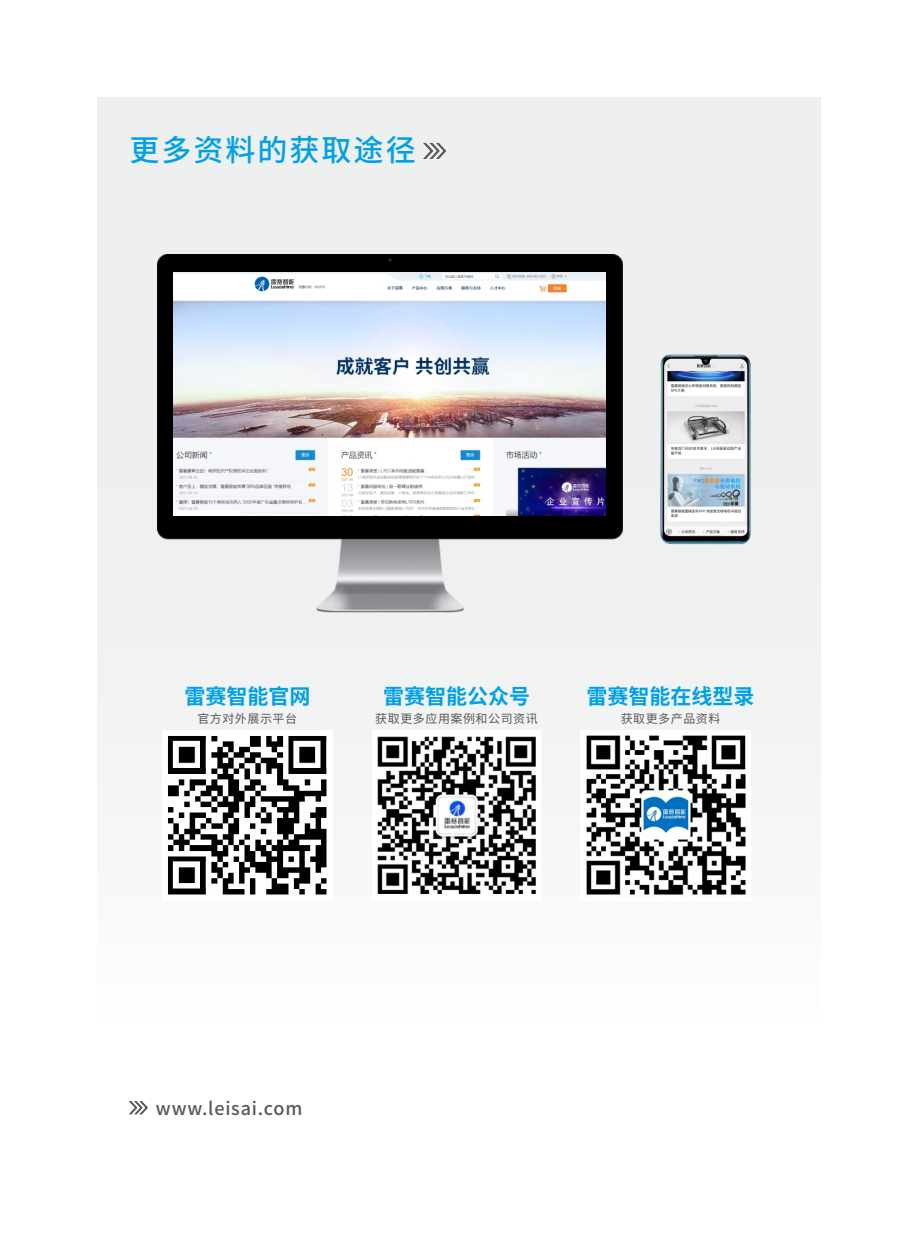
<style>
.page{position:relative;width:906px;height:1238px;background:#fff}
.page>*{position:absolute;margin:0;border:0;box-sizing:border-box;transform-origin:0 0}
.t1{font:500 30px "Source Han Sans CN";letter-spacing:.07em;color:#00a1e9}
.t2{font:700 21px "Source Han Sans CN";color:#00a1e9}
.t3{font:500 18px "Source Han Sans CN";letter-spacing:.045em;color:#595857}
.t4{font:12px "Source Han Sans CN";letter-spacing:.045em;color:#595857}
</style>
<div class="page">
<div style="left:98px;top:97px;width:723px;height:987px;background:#eeefef"></div>
<div style="left:580px;top:729px;width:171px;height:171px;background:#fff"></div>
<img style="left:586px;top:735px;width:160px;height:160px">
<img style="left:162px;top:730px;width:170px;height:170px">
<div style="left:372px;top:894px;width:169px;height:6px;background:#fff"></div>
<img style="left:372px;top:730px;width:169px;height:164px">
<svg style="left:423px;top:142px;width:24px;height:17px"></svg>
<svg style="left:129px;top:1101px;width:19px;height:13px"></svg>
<img style="left:157px;top:255px;width:465px;height:357px">
<img style="left:173px;top:272px;width:433px;height:244px">
<div style="left:374px;top:519px;width:28px;height:13px;background:#000"></div>
<img style="left:660px;top:354px;width:91px;height:190px">
<img style="left:664px;top:359px;width:83px;height:177px">
<h1 class="t1" style="left:129px;top:135px;width:288px">更多资料的获取途径</h1>
<h2 class="t2" style="left:184px;top:686px;width:128px">雷赛智能官⽹</h2>
<h2 class="t2" style="left:383px;top:686px;width:148px">雷赛智能公众号</h2>
<p class="t4" style="left:197px;top:712px;width:101px">官⽅对外展⽰平台</p>
<p class="t4" style="left:375px;top:712px;width:164px">获取更多应⽤案例和公司资讯</p>
<h2 class="t2" style="left:586px;top:686px;width:169px">雷赛智能在线型录</h2>
<p class="t4" style="left:620px;top:712px;width:101px">获取更多产品资料</p>
<h3 class="t3" style="left:156px;top:1098px;width:148px">www.leisai.com</h3>
</div>
